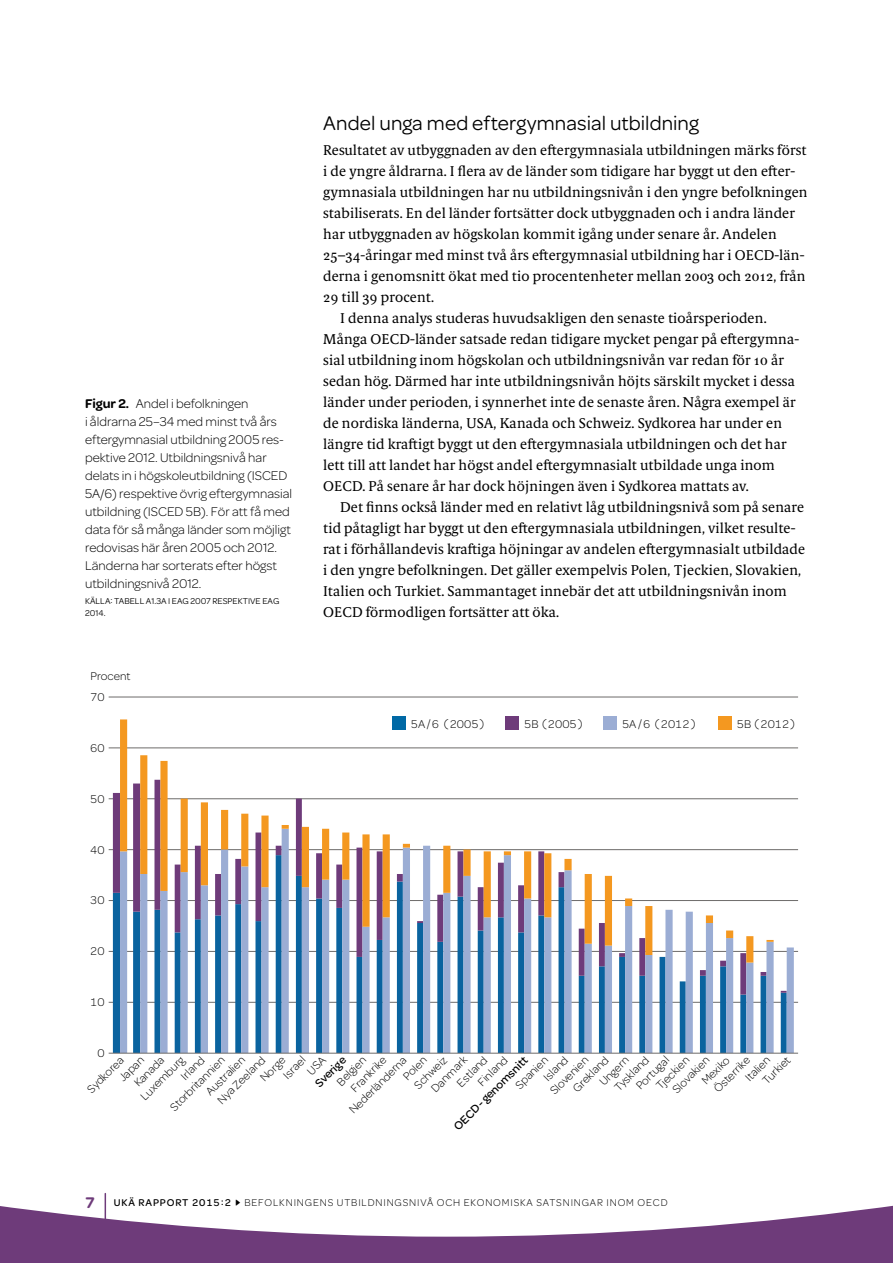
<style>
.page{position:relative;width:893px;height:1263px;background:#fff}
.page>*{position:absolute;margin:0;border:0;box-sizing:border-box;transform-origin:0 0}
.t1{font:21px "Omnes";letter-spacing:.005em;color:#000}
.t2{font:14.25px/21px "Berlingske Serif Tx";letter-spacing:.01em;color:#000}
.t3{font:300 13.5px/18px "Omnes";color:#000}
.t4{font:300 12px "Omnes";color:#000}
.t5{font:500 12px "Omnes";color:#000}
.t6{font:300 10.5px "Omnes";letter-spacing:.08em;color:#000}
.Figurtext_källa{font:9px/12px "Omnes";color:#000}
.s1{font-weight:600}
.s2{font-weight:600;font-size:16.5px;color:#6e3b7a}
.s3{font-weight:500}
</style>
<div class="page">
<hr style="left:105px;top:1193px;width:1px;height:37px;background:#6e3b7a">
<svg style="left:0;top:1203px;width:893px;height:60px;fill:#6e3b7a"></svg>
<hr style="left:109px;top:1002px;width:689px;height:1px;background:#6d6b6a">
<hr style="left:109px;top:900px;width:689px;height:1px;background:#6d6b6a">
<hr style="left:109px;top:951px;width:689px;height:1px;background:#6d6b6a">
<hr style="left:109px;top:798px;width:689px;height:1px;background:#6d6b6a">
<hr style="left:109px;top:849px;width:689px;height:1px;background:#6d6b6a">
<hr style="left:109px;top:747px;width:689px;height:1px;background:#6d6b6a">
<hr style="left:109px;top:697px;width:689px;height:1px;background:#6d6b6a">
<div style="left:603px;top:717px;width:14px;height:13px;background:#9badd4"></div>
<div style="left:718px;top:717px;width:14px;height:13px;background:#f49820"></div>
<div style="left:392px;top:717px;width:14px;height:13px;background:#0069a5"></div>
<div style="left:506px;top:717px;width:13px;height:13px;background:#6e3b7a"></div>
<svg style="left:120px;top:849px;width:674px;height:204px"></svg>
<svg style="left:120px;top:719px;width:654px;height:243px"></svg>
<hr style="left:109px;top:1053px;width:689px;height:1px;background:#6d6b6a">
<p class="t3" style="left:85px;top:394px;width:209px"><span class="s1">Figur 2.</span> Andel i befolkningen<br>i åldrarna 25–34 med minst två års eftergymnasial utbildning 2005 res&shy;pektive 2012. Utbildningsnivå har delats in i högskoleutbildning (ISCED 5A/6) respektive övrig eftergymnasial utbildning (ISCED 5B). För att få med data för så många länder som möjligt redovisas här åren 2005 och 2012.<br>Länderna har sorterats efter högst utbildningsnivå 2012.</p>
<p class="Figurtext_källa" style="left:85px;top:595px;width:196px">KÄLLA: TABELL A1.3A I EAG 2007 RESPEKTIVE EAG<br>2014.</p>
<p class="t4" style="left:91px;top:668px;width:41px">Procent</p>
<p class="t4" style="left:90px;top:689px;width:16px">70</p>
<p class="t4" style="left:90px;top:740px;width:16px">60</p>
<p class="t4" style="left:90px;top:791px;width:16px">50</p>
<p class="t4" style="left:90px;top:842px;width:16px">40</p>
<p class="t4" style="left:90px;top:892px;width:16px">30</p>
<p class="t4" style="left:90px;top:943px;width:16px">20</p>
<p class="t4" style="left:90px;top:994px;width:16px">10</p>
<h2 class="t1" style="left:323px;top:108px;width:377px">Andel unga med eftergymnasial utbildning</h2>
<p class="t2" style="left:323px;top:139px;width:486px">Resultatet av utbyggnaden av den eftergymnasiala utbildningen märks först i de yngre åldrarna. I flera av de länder som tidigare har byggt ut den efter&shy;gymnasiala utbildningen har nu utbildningsnivån i den yngre befolkningen stabiliserats. En del länder fortsätter dock utbyggnaden och i andra länder har utbyggnaden av högskolan kommit igång under senare år. Andelen 25–34-åringar med minst två års eftergymnasial utbildning har i OECD-län&shy;derna i genomsnitt ökat med tio procentenheter mellan 2003 och 2012, från 29 till 39 procent.</p>
<p class="t2" style="left:323px;top:307px;width:477px;text-indent:17px">I denna analys studeras huvudsakligen den senaste tioårsperioden.<br>Många OECD-länder satsade redan tidigare mycket pengar på eftergymna&shy;sial utbildning inom högskolan och utbildningsnivån var redan för 10 år sedan hög. Därmed har inte utbildningsnivån höjts särskilt mycket i dessa länder under perioden, i synnerhet inte de senaste åren. Några exempel är de nordiska länderna, USA, Kanada och Schweiz. Sydkorea har under en längre tid kraftigt byggt ut den eftergymnasiala utbildningen och det har lett till att landet har högst andel eftergymnasialt utbildade unga inom OECD. På senare år har dock höjningen även i Sydkorea mattats av.</p>
<p class="t2" style="left:323px;top:496px;width:483px;text-indent:17px">Det finns också länder med en relativt låg utbildningsnivå som på senare tid påtagligt har byggt ut den eftergymnasiala utbildningen, vilket resulte&shy;rat i förhållandevis kraftiga höjningar av andelen eftergymnasialt utbildade i den yngre befolkningen. Det gäller exempelvis Polen, Tjeckien, Slovakien, Italien och Turkiet. Sammantaget innebär det att utbildningsnivån inom OECD förmodligen fortsätter att öka.</p>
<p class="t4" style="left:411px;top:716px;width:76px">5A/6 (2005)</p>
<p class="t4" style="left:524px;top:716px;width:61px">5B (2005)</p>
<p class="t4" style="left:622px;top:716px;width:76px">5A/6 (2012)</p>
<p class="t4" style="left:737px;top:716px;width:61px">5B (2012)</p>
<p class="t4" style="left:97px;top:1045px;width:9px">0</p>
<p class="t4" style="left:427px;top:1085px;width:47px;rotate:-45deg">D anmark</p>
<p class="t4" style="left:177px;top:1072px;width:30px;rotate:-45deg">Irland</p>
<p class="t4" style="left:453px;top:1079px;width:39px;rotate:-45deg">Estland</p>
<p class="t4" style="left:474px;top:1078px;width:38px;rotate:-45deg">Finland</p>
<p class="t4" style="left:540px;top:1073px;width:31px;rotate:-45deg">Island</p>
<p class="t4" style="left:569px;top:1084px;width:47px;rotate:-45deg">G rekland</p>
<p class="t4" style="left:611px;top:1083px;width:45px;rotate:-45deg">Tyskland</p>
<p class="t4" style="left:214px;top:1096px;width:64px;rotate:-45deg">N ya Zeeland</p>
<p class="t4" style="left:279px;top:1071px;width:32px;rotate:-45deg">Israel</p>
<p class="t5" style="left:311px;top:1079px;width:40px;rotate:-45deg">Sverige</p>
<p class="t4" style="left:632px;top:1082px;width:47px;rotate:-45deg">Portugal</p>
<p class="t5" style="left:450px;top:1122px;width:101px;rotate:-45deg">OECD-genomsnitt</p>
<p class="t4" style="left:759px;top:1076px;width:38px;rotate:-45deg">Turkiet</p>
<p class="t4" style="left:137px;top:1092px;width:59px;rotate:-45deg">Luxemburg</p>
<p class="t4" style="left:256px;top:1074px;width:32px;rotate:-45deg">N orge</p>
<p class="t4" style="left:347px;top:1084px;width:46px;rotate:-45deg">Frankrike</p>
<p class="t4" style="left:710px;top:1085px;width:47px;rotate:-45deg">Österrike</p>
<p class="t4" style="left:698px;top:1077px;width:36px;rotate:-45deg">M exiko</p>
<p class="t4" style="left:410px;top:1081px;width:43px;rotate:-45deg">Schw eiz</p>
<p class="t4" style="left:115px;top:1074px;width:32px;rotate:-45deg">Japan</p>
<p class="t4" style="left:130px;top:1079px;width:39px;rotate:-45deg">Kanada</p>
<p class="t4" style="left:202px;top:1088px;width:52px;rotate:-45deg">Australien</p>
<p class="t4" style="left:333px;top:1078px;width:38px;rotate:-45deg">Belgien</p>
<p class="t4" style="left:346px;top:1106px;width:77px;rotate:-45deg">N ederländerna</p>
<p class="t4" style="left:399px;top:1072px;width:30px;rotate:-45deg">Polen</p>
<p class="t4" style="left:512px;top:1081px;width:42px;rotate:-45deg">Spanien</p>
<p class="t4" style="left:546px;top:1087px;width:50px;rotate:-45deg">Slovenien</p>
<p class="t4" style="left:596px;top:1078px;width:38px;rotate:-45deg">Ungern</p>
<p class="t4" style="left:652px;top:1082px;width:43px;rotate:-45deg">Tjeckien</p>
<p class="t4" style="left:669px;top:1086px;width:49px;rotate:-45deg">Slovakien</p>
<p class="t4" style="left:741px;top:1074px;width:32px;rotate:-45deg">Ita lie n</p>
<p class="t4" style="left:166px;top:1103px;width:74px;rotate:-45deg">Storbritannien</p>
<p class="t4" style="left:84px;top:1085px;width:48px;rotate:-45deg">Sydkorea</p>
<p class="t6" style="left:85px;top:1195px;width:584px"><span class="s2">7</span> <span class="s3">UKÄ RAPPORT 2015:2</span> • BEFOLKNINGENS UTBILDNINGSNIVÅ OCH EKONOMISKA SATSNINGAR INOM OECD</p>
</div>
